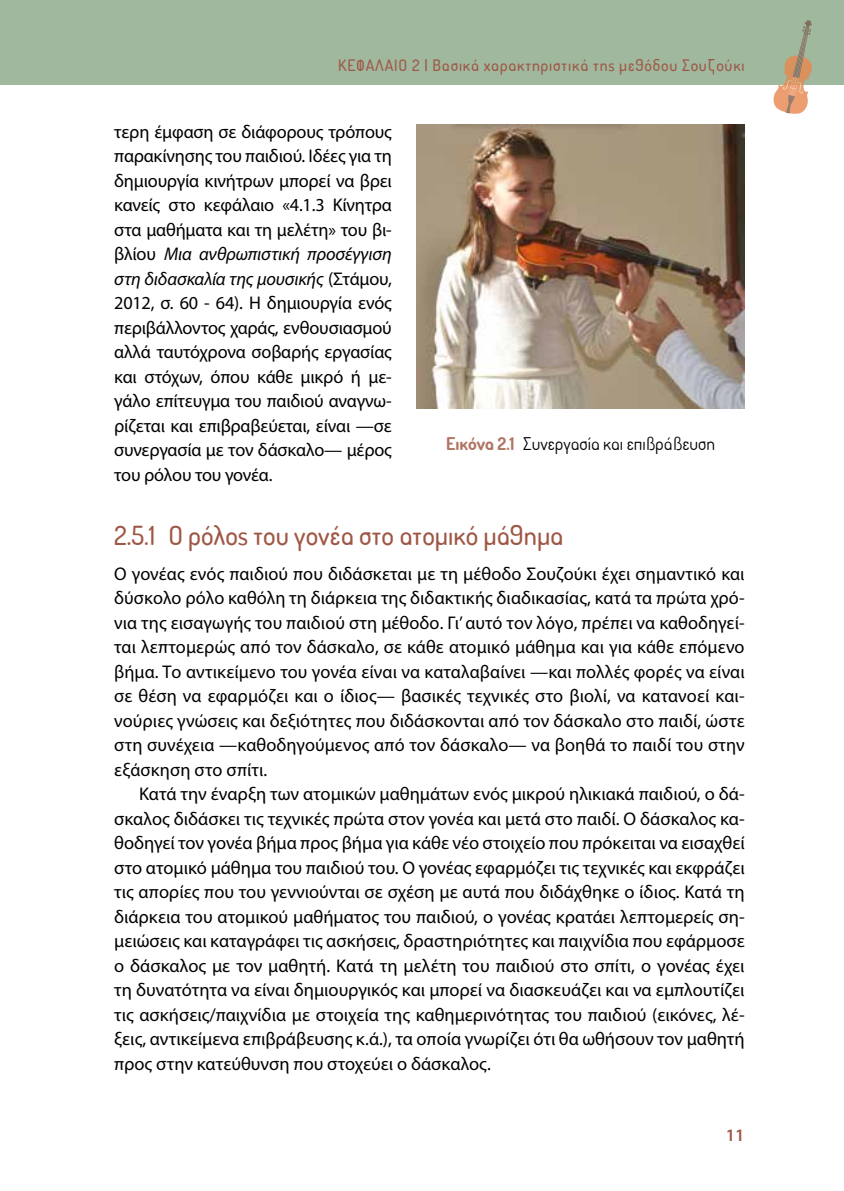
<style>
.page{position:relative;width:844px;height:1191px;background:#fff}
.page>*{position:absolute;margin:0;border:0;box-sizing:border-box;transform-origin:0 0}
.t1{font:500 26.25px "Aka Acid Dosis";color:#9f5745}
.t2{font:18.38px/24.5px "Myriad Pro";color:#000;text-align:justify}
.t3{font:17.5px "Aka Acid Dosis";color:#000}
.t4{font:600 17.5px "Myriad Pro";color:#9f5745}
.t5{font:500 15.75px "Aka Acid Dosis";letter-spacing:.05em;color:#9f5745}
.s1{font-style:italic}
.s2{font-weight:700;color:#b07562}
</style>
<div class="page">
<div style="left:0;top:0;width:843px;height:84px;background:#9fb89e"></div>
<svg style="left:772px;top:20px;width:40px;height:94px"></svg>
<img style="left:416px;top:124px;width:328px;height:284px">
<p class="t5" style="left:338px;top:55px;width:408px">ΚΕΦΆΛΑΙΟ 2 | Βασικά χαρακτηριστικά της μεθόδου Σουζούκι</p>
<p class="t2" style="left:114px;top:119px;width:279px">τερη έμφαση σε διάφορους τρόπους παρακίνησης του παιδιού. Ιδέες για τη δημιουργία κινήτρων μπορεί να βρει κανείς στο κεφάλαιο «4.1.3 Κίνητρα στα μαθήματα και τη μελέτη» του βι&shy;βλίου <span class="s1">Μια ανθρωπιστική προσέγγιση στη διδασκαλία της μουσικής</span> (Στάμου, 2012, σ. 60 - 64). Η δημιουργία ενός περιβάλλοντος χαράς, ενθουσιασμού αλλά ταυτόχρονα σοβαρής εργασίας και στόχων, όπου κάθε μικρό ή με&shy;γάλο επίτευγμα του παιδιού αναγνω&shy;ρίζεται και επιβραβεύεται, είναι —σε συνεργασία με τον δάσκαλο— μέρος του ρόλου του γονέα.</p>
<p class="t3" style="left:446px;top:432px;width:270px"><span class="s2">Εικόνα 2.1</span> Συνεργασία και επιβράβευση</p>
<h1 class="t1" style="left:114px;top:518px;width:450px">2.5.1 Ο ρόλος του γονέα στο ατομικό μάθημα</h1>
<p class="t2" style="left:114px;top:561px;width:632px">Ο γονέας ενός παιδιού που διδάσκεται με τη μέθοδο Σουζούκι έχει σημαντικό και δύσκολο ρόλο καθόλη τη διάρκεια της διδακτικής διαδικασίας, κατά τα πρώτα χρό&shy;νια της εισαγωγής του παιδιού στη μέθοδο. Γι’ αυτό τον λόγο, πρέπει να καθοδηγεί&shy;ται λεπτομερώς από τον δάσκαλο, σε κάθε ατομικό μάθημα και για κάθε επόμενο βήμα. Το αντικείμενο του γονέα είναι να καταλαβαίνει —και πολλές φορές να είναι σε θέση να εφαρμόζει και ο ίδιος— βασικές τεχνικές στο βιολί, να κατανοεί και&shy;νούριες γνώσεις και δεξιότητες που διδάσκονται από τον δάσκαλο στο παιδί, ώστε στη συνέχεια —καθοδηγούμενος από τον δάσκαλο— να βοηθά το παιδί του στην εξάσκηση στο σπίτι.</p>
<p class="t2" style="left:114px;top:781px;width:632px;text-indent:25px">Κατά την έναρξη των ατομικών μαθημάτων ενός μικρού ηλικιακά παιδιού, ο δά&shy;σκαλος διδάσκει τις τεχνικές πρώτα στον γονέα και μετά στο παιδί. Ο δάσκαλος κα&shy;θοδηγεί τον γονέα βήμα προς βήμα για κάθε νέο στοιχείο που πρόκειται να εισαχθεί στο ατομικό μάθημα του παιδιού του. Ο γονέας εφαρμόζει τις τεχνικές και εκφράζει τις απορίες που του γεννιούνται σε σχέση με αυτά που διδάχθηκε ο ίδιος. Κατά τη διάρκεια του ατομικού μαθήματος του παιδιού, ο γονέας κρατάει λεπτομερείς ση&shy;μειώσεις και καταγράφει τις ασκήσεις, δραστηριότητες και παιχνίδια που εφάρμοσε ο δάσκαλος με τον μαθητή. Κατά τη μελέτη του παιδιού στο σπίτι, ο γονέας έχει τη δυνατότητα να είναι δημιουργικός και μπορεί να διασκευάζει και να εμπλουτίζει τις ασκήσεις/παιχνίδια με στοιχεία της καθημερινότητας του παιδιού (εικόνες, λέ&shy;ξεις, αντικείμενα επιβράβευσης κ.ά.), τα οποία γνωρίζει ότι θα ωθήσουν τον μαθητή προς στην κατεύθυνση που στοχεύει ο δάσκαλος.</p>
<p class="t4" style="left:725px;top:1124px;width:20px">11</p>
</div>
